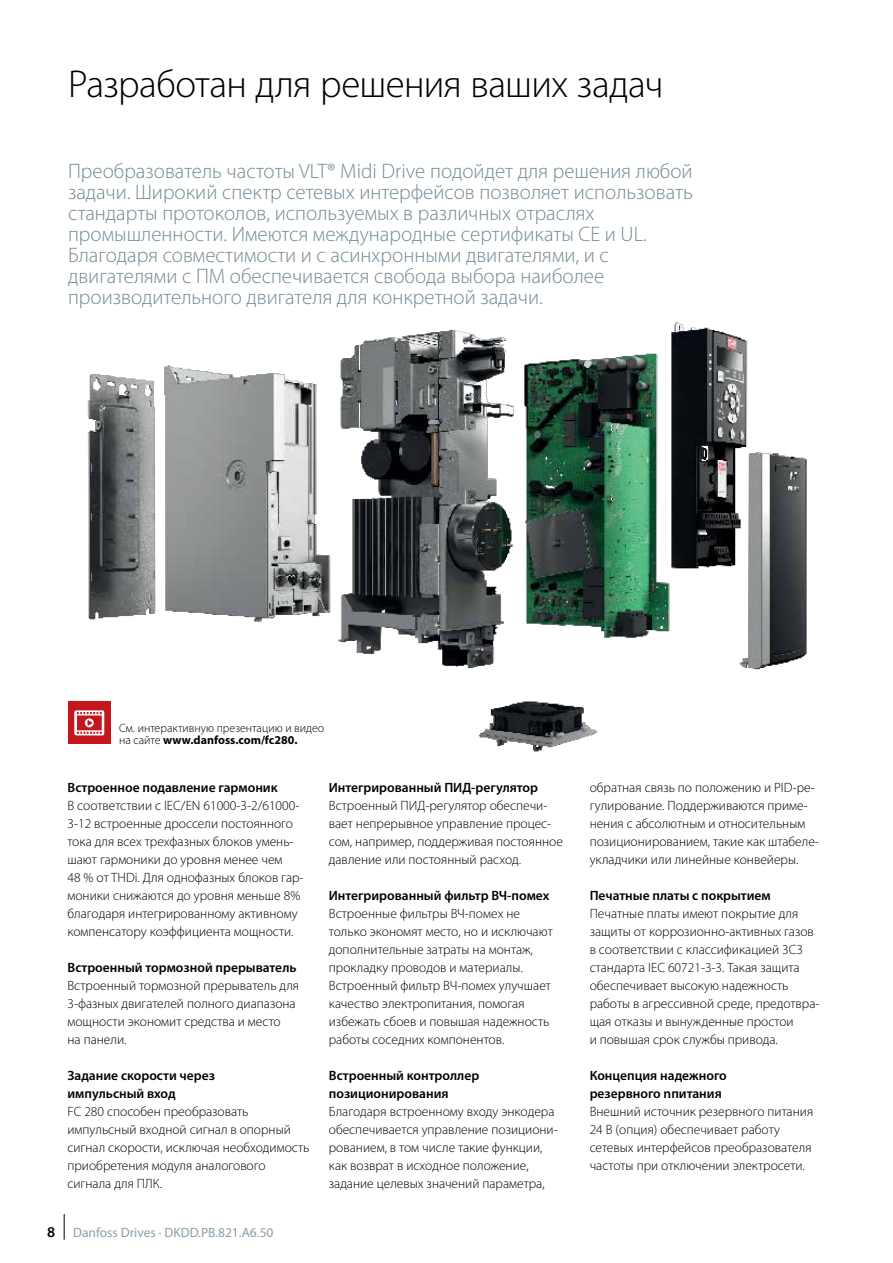
<style>
.page{position:relative;width:893px;height:1263px;background:#fff}
.page>*{position:absolute;margin:0;border:0;box-sizing:border-box;transform-origin:0 0}
.t1{font:300 39px "Myriad Pro";letter-spacing:-.015em;color:#000}
.t2{font:300 21px/21px "Myriad Pro";color:#748a96}
.t3{font:300 13.5px/18px "Myriad Pro";color:#000}
.t4{font:600 13.5px/18px "Myriad Pro";color:#000}
.t5{font:13.5px "Myriad Pro";color:#8b9faa}
.t6{font:300 12px/12px "Myriad Pro";color:#000}
.s1{font-weight:700}
.s2{font-weight:600;font-size:15px;color:#000}
</style>
<div class="page">
<img style="left:68px;top:322px;width:739px;height:430px">
<div style="left:68px;top:702px;width:43px;height:42px;background:#c4161c"></div>
<svg style="left:74px;top:710px;width:30px;height:25px"></svg>
<svg style="left:64px;top:1214px;width:1px;height:25px"></svg>
<h1 class="t1" style="left:68px;top:63px;width:597px">Разработан для решения ваших задач</h1>
<p class="t2" style="left:68px;top:161px;width:626px">Преобразователь частоты VLT® Midi Drive подойдет для решения любой задачи. Широкий спектр сетевых интерфейсов позволяет использовать стандарты протоколов, используемых в различных отраслях промышленности. Имеются международные сертификаты CE и UL.<br>Благодаря совместимости и с асинхронными двигателями, и с двигателями с ПМ обеспечивается свобода выбора наиболее производительного двигателя для конкретной задачи.</p>
<p class="t6" style="left:119px;top:722px;width:207px">См. интерактивную презентацию и видео на сайте <span class="s1">www.danfoss.com/fc280.</span></p>
<p class="t4" style="left:68px;top:779px;width:212px">Встроенное подавление гармоник</p>
<p class="t3" style="left:68px;top:797px;width:238px">В соответствии с IEC/EN 61000-3-2/61000- 3-12 встроенные дроссели постоянного тока для всех трехфазных блоков умень&shy;шают гармоники до уровня менее чем<br>48 % от THDi. Для однофазных блоков гар&shy;моники снижаются до уровня меньше 8% благодаря интегрированному активному компенсатору коэффициента мощности.</p>
<p class="t4" style="left:68px;top:959px;width:231px">Встроенный тормозной прерыватель</p>
<p class="t3" style="left:68px;top:977px;width:233px">Встроенный тормозной прерыватель для<br>3-фазных двигателей полного диапазона мощности экономит средства и место<br>на панели.</p>
<p class="t4" style="left:68px;top:1067px;width:149px">Задание скорости через импульсный вход</p>
<p class="t3" style="left:68px;top:1103px;width:243px">FC 280 способен преобразовать импульсный входной сигнал в опорный сигнал скорости, исключая необходимость приобретения модуля аналогового сигнала для ПЛК.</p>
<p class="t5" style="left:47px;top:1225px;width:228px"><span class="s2">8</span> Danfoss Drives · DKDD.PB.821.A6.50</p>
<p class="t4" style="left:329px;top:779px;width:211px">Интегрированный ПИД-регулятор</p>
<p class="t3" style="left:329px;top:797px;width:236px">Встроенный ПИД-регулятор обеспечи&shy;вает непрерывное управление процес&shy;сом, например, поддерживая постоянное давление или постоянный расход.</p>
<p class="t4" style="left:329px;top:887px;width:222px">Интегрированный фильтр ВЧ-помех</p>
<p class="t3" style="left:329px;top:905px;width:225px">Встроенные фильтры ВЧ-помех не только экономят место, но и исключают дополнительные затраты на монтаж, прокладку проводов и материалы.<br>Встроенный фильтр ВЧ-помех улучшает качество электропитания, помогая избежать сбоев и повышая надежность работы соседних компонентов.</p>
<p class="t4" style="left:329px;top:1067px;width:152px">Встроенный контроллер позиционирования</p>
<p class="t3" style="left:329px;top:1103px;width:230px">Благодаря встроенному входу энкодера обеспечивается управление позициони&shy;рованием, в том числе такие функции, как возврат в исходное положение, задание целевых значений параметра,</p>
<p class="t3" style="left:590px;top:779px;width:231px">обратная связь по положению и PID-ре&shy;гулирование. Поддерживаются приме&shy;нения с абсолютным и относительным позиционированием, такие как штабеле&shy;укладчики или линейные конвейеры.</p>
<p class="t4" style="left:590px;top:887px;width:182px">Печатные платы с покрытием</p>
<p class="t3" style="left:590px;top:905px;width:231px">Печатные платы имеют покрытие для защиты от коррозионно-активных газов в соответствии с классификацией 3C3 стандарта IEC 60721-3-3. Такая защита обеспечивает высокую надежность работы в агрессивной среде, предотвра&shy;щая отказы и вынужденные простои<br>и повышая срок службы привода.</p>
<p class="t4" style="left:590px;top:1067px;width:139px">Концепция надежного резервного nпитания</p>
<p class="t3" style="left:590px;top:1103px;width:225px">Внешний источник резервного питания 24 В (опция) обеспечивает работу сетевых интерфейсов преобразователя частоты при отключении электросети.</p>
</div>
